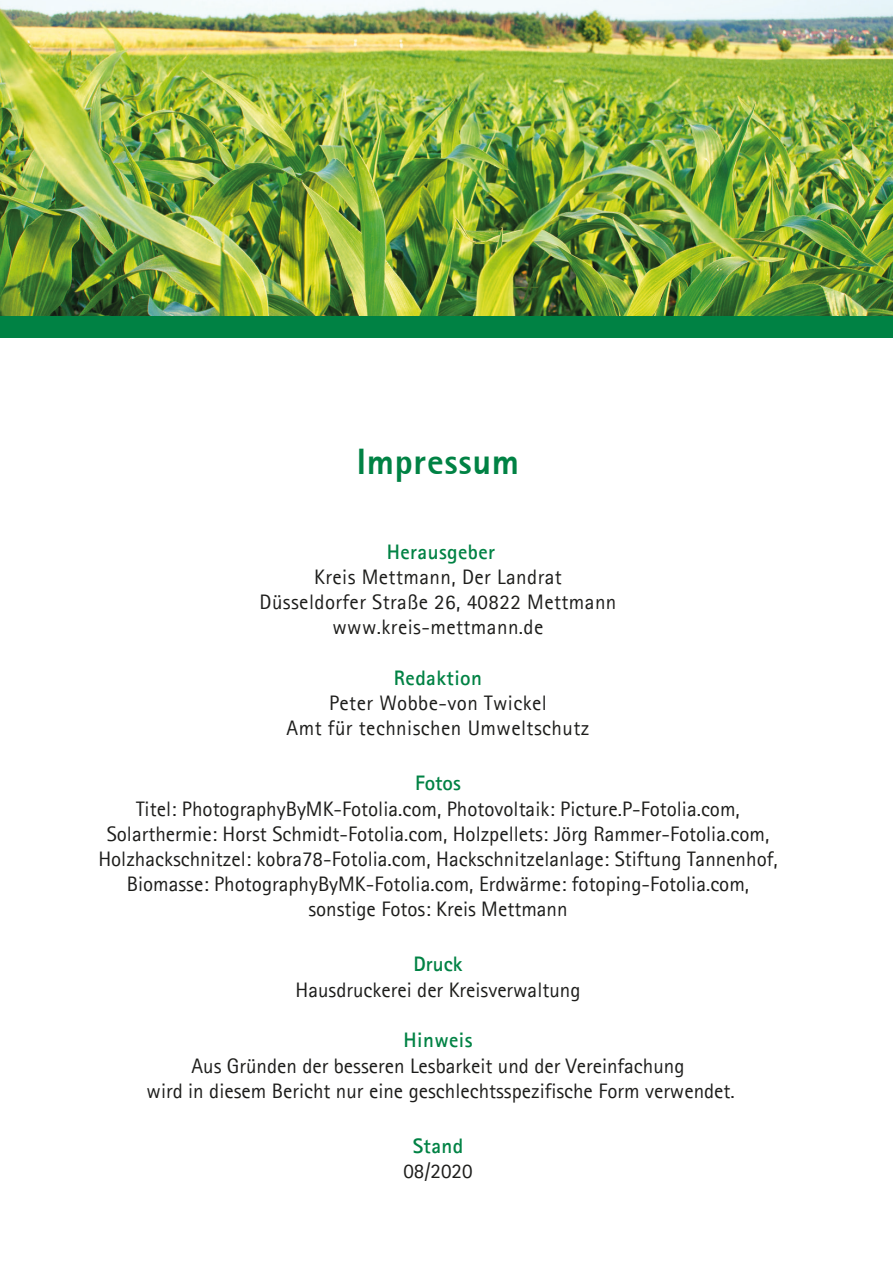
<style>
.page{position:relative;width:893px;height:1263px;background:#fff}
.page>*{position:absolute;margin:0;border:0;box-sizing:border-box;transform-origin:0 0}
.t1{font:800 36px "Agfa Rotis Sans Serif";letter-spacing:.02em;color:#008244}
.t2{font:21px/25.2px "Agfa Rotis Sans Serif";color:#1d1d1b;text-align:center}
.t3{font:21px/25.2px "Agfa Rotis Sans Serif";letter-spacing:.02em;color:#1d1d1b;text-align:center}
.t4{font:700 21px "Agfa Rotis Sans Serif";letter-spacing:.02em;color:#008244}
</style>
<div class="page">
<img style="left:0;top:0;width:893px;height:316px">
<div style="left:0;top:316px;width:893px;height:22px;background:#008244"></div>
<h1 class="t1" style="left:357px;top:439px;width:164px">Impressum</h1>
<p class="t4" style="left:387px;top:538px;width:110px">Herausgeber</p>
<p class="t3" style="left:260px;top:564px;width:358px">Kreis Mettmann, Der Landrat<br>Düsseldorfer Straße 26, 40822 Mettmann www.kreis-mettmann.de</p>
<p class="t4" style="left:394px;top:665px;width:90px">Redaktion</p>
<p class="t3" style="left:287px;top:690px;width:304px">Peter Wobbe-von Twickel<br>Amt für technischen Umweltschutz</p>
<p class="t4" style="left:415px;top:770px;width:47px">Fotos</p>
<p class="t2" style="left:98px;top:796px;width:681px">Titel: PhotographyByMK-Fotolia.com, Photovoltaik: Picture.P-Fotolia.com, Solarthermie: Horst Schmidt-Fotolia.com, Holzpellets: Jörg Rammer-Fotolia.com, Holzhackschnitzel: kobra78-Fotolia.com, Hackschnitzelanlage: Stiftung Tannenhof, Biomasse: PhotographyByMK-Fotolia.com, Erdwärme: fotoping-Fotolia.com, sonstige Fotos: Kreis Mettmann</p>
<p class="t4" style="left:413px;top:951px;width:51px">Druck</p>
<p class="t2" style="left:295px;top:976px;width:286px">Hausdruckerei der Kreisverwaltung</p>
<p class="t4" style="left:403px;top:1027px;width:71px">Hinweis</p>
<p class="t2" style="left:147px;top:1052px;width:590px">Aus Gründen der besseren Lesbarkeit und der Vereinfachung<br>wird in diesem Bericht nur eine geschlechtsspezifische Form verwendet.</p>
<p class="t4" style="left:413px;top:1132px;width:52px">Stand</p>
<p class="t2" style="left:403px;top:1158px;width:71px">08/2020</p>
</div>
